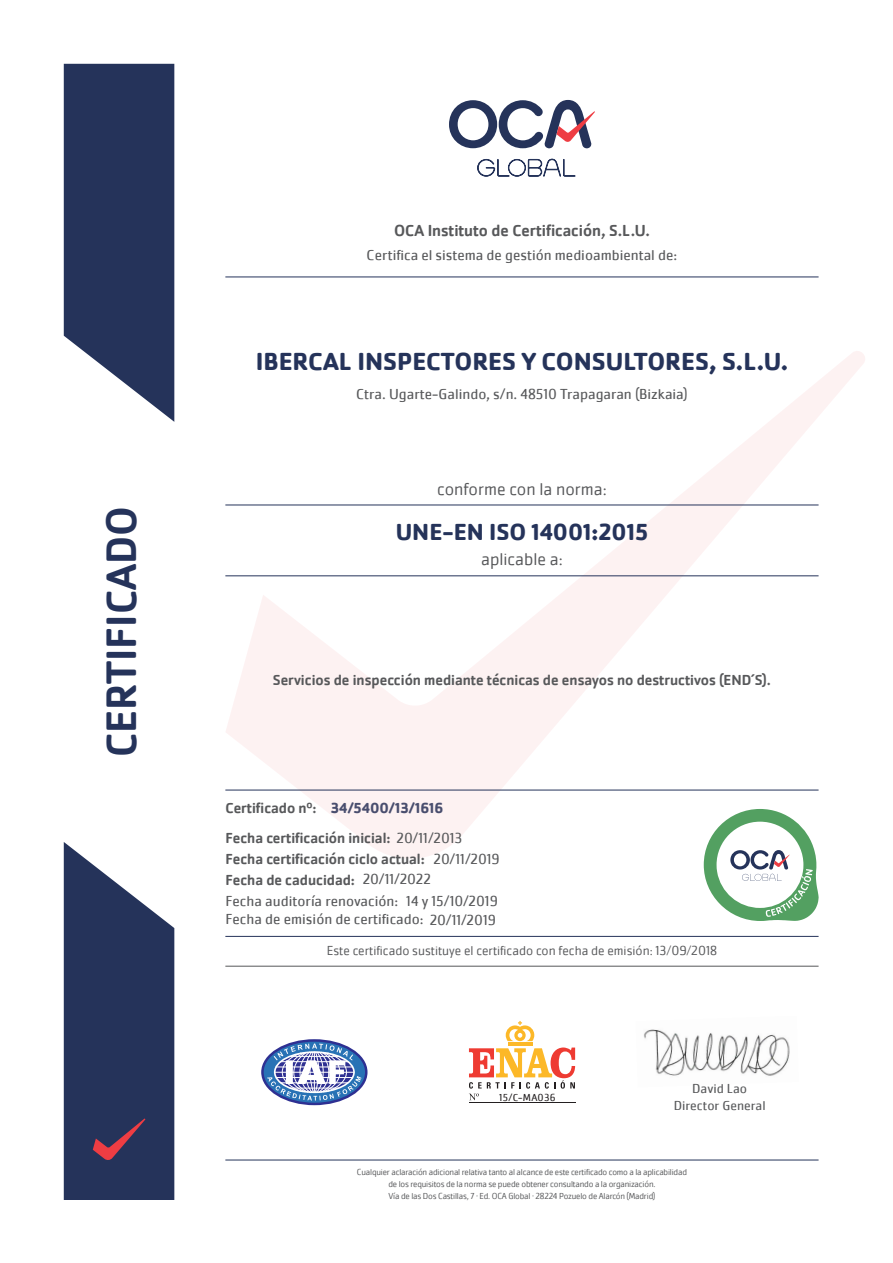
<style>
.page{position:relative;width:893px;height:1263px;background:#fff}
.page>*{position:absolute;margin:0;border:0;box-sizing:border-box;transform-origin:0 0}
.t1{font:500 43.95px "Cachet Pro";color:#25335a}
.t2{font:700 25.5px "Cachet Pro";color:#25335a}
.t3{font:700 24px "Cachet Pro";color:#25335a}
.t4{font:300 18px "Cachet Pro";color:#57585a}
.t5{font:500 16.5px "Cachet Pro";color:#57585a}
.t6{font:15px "Cachet Pro";color:#57585a}
.t7{font:500 15px "Cachet Pro";color:#57585a}
.t8{font:700 15px "Cachet Pro";color:#494e6e}
.t9{font:300 13.5px "Cachet Pro";color:#57585a}
.t10{font:13.5px "Cachet Pro";color:#57585a}
.t11{font:10.5px "Cachet Pro";letter-spacing:.025em;color:#231f20}
.t12{font:300 9px "Cachet Pro";letter-spacing:-.02em;color:#57585a}
.s1{font-weight:400}
</style>
<div class="page">
<svg style="left:225px;top:351px;width:640px;height:507px"></svg>
<svg style="left:64px;top:64px;width:110px;height:358px;background:#3f4b6d"></svg>
<svg style="left:449px;top:100px;width:146px;height:48px"></svg>
<svg style="left:477px;top:159px;width:99px;height:18px"></svg>
<svg style="left:64px;top:842px;width:110px;height:358px;background:#414b6d"></svg>
<hr style="left:225px;top:277px;width:594px;height:1px;background:#25335a">
<hr style="left:508px;top:1042px;width:24px;height:4px;background:#fcb828">
<svg style="left:506px;top:1021px;width:28px;height:20px"></svg>
<hr style="left:469px;top:1102px;width:106px;height:1px;background:#231f20">
<svg style="left:469px;top:1047px;width:106px;height:53px"></svg>
<svg style="left:262px;top:1040px;width:104px;height:64px"></svg>
<div style="left:261px;top:1039px;width:106px;height:66px;border:2px solid #2e3092;border-radius:50%"></div>
<svg style="left:267px;top:1043px;width:94px;height:57px"></svg>
<hr style="left:225px;top:575px;width:594px;height:1px;background:#25335a">
<hr style="left:225px;top:505px;width:594px;height:1px;background:#25335a">
<hr style="left:225px;top:1160px;width:594px;height:1px;background:#25335a">
<img style="left:644px;top:1029px;width:146px;height:47px">
<svg style="left:704px;top:809px;width:115px;height:112px"></svg>
<hr style="left:225px;top:790px;width:594px;height:1px;background:#25335a">
<hr style="left:225px;top:936px;width:594px;height:1px;background:#25335a">
<hr style="left:225px;top:966px;width:594px;height:1px;background:#57585a">
<p class="t1" style="left:96px;top:757px;width:253px;rotate:-90deg">CERTIFICADO</p>
<p class="t5" style="left:394px;top:221px;width:257px">OCA Instituto de Certificación, S.L.U.</p>
<p class="t6" style="left:367px;top:246px;width:312px">Certifica el sistema de gestión medioambiental de:</p>
<p class="t2" style="left:256px;top:345px;width:534px">IBERCAL INSPECTORES Y CONSULTORES, S.L.U.</p>
<p class="t6" style="left:356px;top:385px;width:333px">Ctra. Ugarte-Galindo, s/n. 48510 Trapagaran (Bizkaia)</p>
<p class="t4" style="left:437px;top:479px;width:171px">conforme con la norma:</p>
<p class="t3" style="left:396px;top:517px;width:254px">UNE-EN ISO 14001:2015</p>
<p class="t4" style="left:481px;top:549px;width:83px">aplicable a:</p>
<p class="t7" style="left:273px;top:672px;width:500px">Servicios de inspección mediante técnicas de ensayos no destructivos (END´S).</p>
<p class="t8" style="left:331px;top:798px;width:114px">34/5400/13/1616</p>
<p class="t7" style="left:225px;top:799px;width:93px">Certificado nº:</p>
<p class="t7" style="left:225px;top:850px;width:201px">Fecha certificación ciclo actual:</p>
<p class="t7" style="left:225px;top:871px;width:131px">Fecha de caducidad:</p>
<p class="t6" style="left:363px;top:870px;width:70px">20/11/2022</p>
<p class="t6" style="left:406px;top:892px;width:93px">14 y 15/10/2019</p>
<p class="t6" style="left:225px;top:910px;width:272px">Fecha de emisión de certificado: 20/11/2019</p>
<p class="t7" style="left:225px;top:829px;width:239px">Fecha certificación inicial: <span class="s1">20/11/2013</span></p>
<p class="t6" style="left:433px;top:850px;width:68px">20/11/2019</p>
<p class="t6" style="left:225px;top:892px;width:174px">Fecha auditoría renovación:</p>
<p class="t9" style="left:327px;top:943px;width:392px">Este certificado sustituye el certificado con fecha de emisión: 13/09/2018</p>
<p class="t11" style="left:499px;top:1091px;width:58px">15/C-MA036</p>
<p class="t10" style="left:692px;top:1080px;width:56px">David Lao</p>
<p class="t10" style="left:674px;top:1097px;width:93px">Director General</p>
<p class="t12" style="left:357px;top:1166px;width:332px">Cualquier aclaración adicional relativa tanto al alcance de este certificado como a la aplicabilidad</p>
<p class="t12" style="left:388px;top:1178px;width:269px">de los requisitos de la norma se puede obtener consultando a la organización.</p>
<p class="t12" style="left:388px;top:1190px;width:268px">Vía de las Dos Castillas, 7 · Ed. OCA Global · 28224 Pozuelo de Alarcón (Madrid)</p>
</div>
